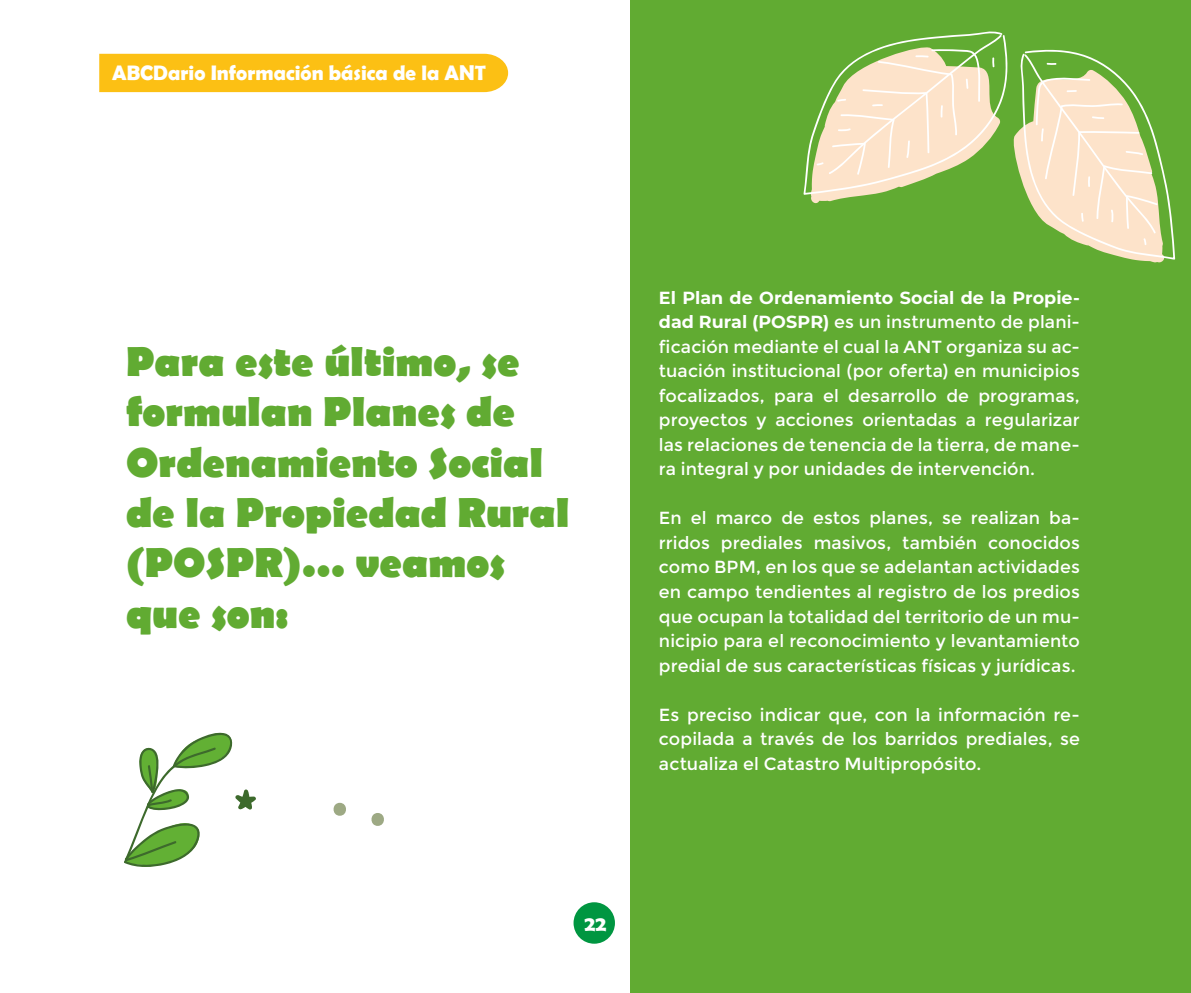
<style>
.page{position:relative;width:1191px;height:993px;background:#fff}
.page>*{position:absolute;margin:0;border:0;box-sizing:border-box;transform-origin:0 0}
.t1{font:700 42px/50.4px "Berlin Sans FB";color:#61ab32}
.t2{font:700 21px "Berlin Sans FB Demi";color:#fff}
.t3{font:17.5px/24.5px "Montserrat";letter-spacing:.005em;color:#fff;text-align:justify}
.s1{font-weight:700}
</style>
<div class="page">
<div style="left:630px;top:0;width:561px;height:992px;background:#61ab32"></div>
<div style="left:573px;top:901px;width:42px;height:42px;background:#009641;border-radius:50%"></div>
<div style="left:99px;top:54px;width:409px;height:38px;background:#fcc014"></div>
<svg style="left:371px;top:813px;width:13px;height:12px"></svg>
<svg style="left:333px;top:802px;width:13px;height:13px"></svg>
<svg style="left:124px;top:732px;width:132px;height:135px"></svg>
<svg style="left:803px;top:31px;width:372px;height:232px"></svg>
<p class="t2" style="left:112px;top:60px;width:375px">ABCDario Información básica de la ANT</p>
<h1 class="t1" style="left:126px;top:338px;width:445px">Para este último, se formulan Planes de<br>Ordenamiento Social de la Propiedad Rural (POSPR)… veamos que son:</h1>
<p class="t3" style="left:659px;top:285px;width:422px"><span class="s1">El Plan de Ordenamiento Social de la Propie&shy;dad Rural (POSPR)</span> es un instrumento de plani&shy;ficación mediante el cual la ANT organiza su ac&shy;tuación institucional (por oferta) en municipios focalizados, para el desarrollo de programas, proyectos y acciones orientadas a regularizar las relaciones de tenencia de la tierra, de mane&shy;ra integral y por unidades de intervención.</p>
<p class="t3" style="left:659px;top:506px;width:422px">En el marco de estos planes, se realizan ba&shy;rridos prediales masivos, también conocidos como BPM, en los que se adelantan actividades en campo tendientes al registro de los predios que ocupan la totalidad del territorio de un mu&shy;nicipio para el reconocimiento y levantamiento predial de sus características físicas y jurídicas.</p>
<p class="t3" style="left:659px;top:702px;width:422px">Es preciso indicar que, con la información re&shy;copilada a través de los barridos prediales, se actualiza el Catastro Multipropósito.</p>
<p class="t2" style="left:584px;top:910px;width:23px">22</p>
</div>
